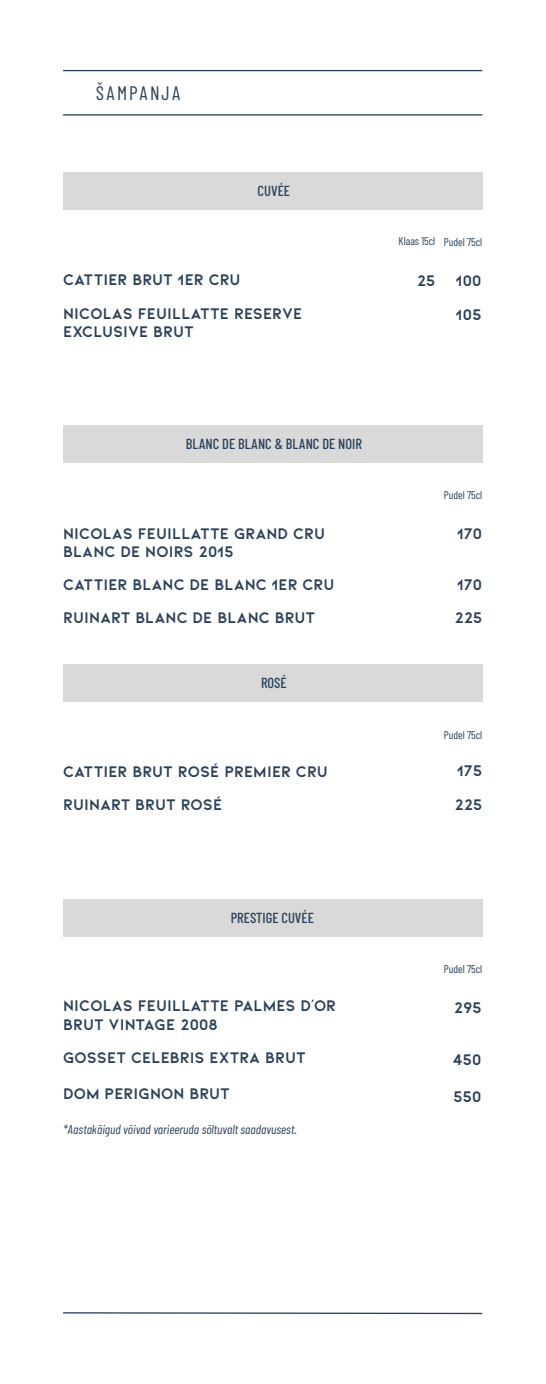
<style>
.page{position:relative;width:546px;height:1384px;background:#fff}
.page>*{position:absolute;margin:0;border:0;box-sizing:border-box;transform-origin:0 0}
.t1{font:19.43px "Barlow Condensed";letter-spacing:.105em;color:#2a405a}
.t2{font:700 16.1px/18.2px "KIONA";color:#2a405a}
.t3{font:500 14.53px "Barlow Condensed";color:#2a405a}
.t4{font:italic 12.95px "Barlow Condensed";color:#2a405a}
.t5{font:11.2px "Barlow Condensed";color:#2a405a}
</style>
<div class="page">
<hr style="left:63px;top:70px;width:419px;height:1px;background:#2a405a">
<hr style="left:63px;top:114px;width:419px;height:1px;background:#2a405a">
<div style="left:63px;top:172px;width:419px;height:38px;background:#d9d9d9"></div>
<div style="left:63px;top:425px;width:419px;height:38px;background:#d9d9d9"></div>
<div style="left:63px;top:664px;width:419px;height:38px;background:#d9d9d9"></div>
<div style="left:63px;top:899px;width:419px;height:37px;background:#d9d9d9"></div>
<svg style="left:63px;top:1312px;width:420px;height:2px"></svg>
<p class="t1" style="left:96px;top:81px;width:86px">ŠAMPANJA</p>
<h1 class="t3" style="left:258px;top:182px;width:34px">CUVÉE</h1>
<p class="t2" style="left:63px;top:270px;width:179px">CATTIER BRUT 1ER CRU</p>
<h3 class="t2" style="left:63px;top:303px;width:241px">NICOLAS FEUILLATTE RESERVE<br>EXCLUSIVE BRUT</h3>
<h2 class="t5" style="left:399px;top:234px;width:38px">Klaas 15cl</h2>
<h2 class="t5" style="left:444px;top:235px;width:40px">Pudel 75cl</h2>
<h2 class="t2" style="left:417px;top:271px;width:20px">25</h2>
<h2 class="t2" style="left:456px;top:271px;width:27px">100</h2>
<h2 class="t2" style="left:456px;top:304px;width:27px">105</h2>
<h2 class="t3" style="left:186px;top:435px;width:178px">BLANC DE BLANC &amp; BLANC DE NOIR</h2>
<h2 class="t2" style="left:63px;top:523px;width:263px">NICOLAS FEUILLATTE GRAND CRU<br>BLANC DE NOIRS 2015</h2>
<p class="t2" style="left:63px;top:574px;width:273px">CATTIER BLANC DE BLANC 1ER CRU</p>
<p class="t2" style="left:63px;top:607px;width:254px">RUINART BLANC DE BLANC BRUT</p>
<p class="t3" style="left:261px;top:673px;width:27px">ROSÉ</p>
<h2 class="t2" style="left:63px;top:761px;width:266px">CATTIER BRUT ROSÉ PREMIER CRU</h2>
<h2 class="t2" style="left:63px;top:794px;width:161px">RUINART BRUT ROSÉ</h2>
<h3 class="t3" style="left:231px;top:908px;width:85px">PRESTIGE CUVÉE</h3>
<p class="t2" style="left:63px;top:996px;width:275px">NICOLAS FEUILLATTE PALMES D'OR<br>BRUT VINTAGE 2008</p>
<h2 class="t2" style="left:63px;top:1047px;width:244px">GOSSET CELEBRIS EXTRA BRUT</h2>
<h2 class="t2" style="left:63px;top:1083px;width:168px">DOM PERIGNON BRUT</h2>
<h2 class="t4" style="left:63px;top:1120px;width:235px">*Aastakäigud võivad varieeruda sõltuvalt saadavusest.</h2>
<h2 class="t5" style="left:444px;top:488px;width:40px">Pudel 75cl</h2>
<h2 class="t2" style="left:457px;top:523px;width:27px">170</h2>
<h3 class="t2" style="left:457px;top:574px;width:27px">170</h3>
<p class="t2" style="left:454px;top:608px;width:29px">225</p>
<h3 class="t5" style="left:444px;top:727px;width:40px">Pudel 75cl</h3>
<h2 class="t2" style="left:457px;top:761px;width:27px">175</h2>
<h2 class="t2" style="left:454px;top:794px;width:29px">225</h2>
<p class="t5" style="left:444px;top:962px;width:40px">Pudel 75cl</p>
<h2 class="t2" style="left:454px;top:997px;width:29px">295</h2>
<h4 class="t2" style="left:452px;top:1049px;width:31px">450</h4>
<h2 class="t2" style="left:453px;top:1086px;width:30px">550</h2>
</div>
